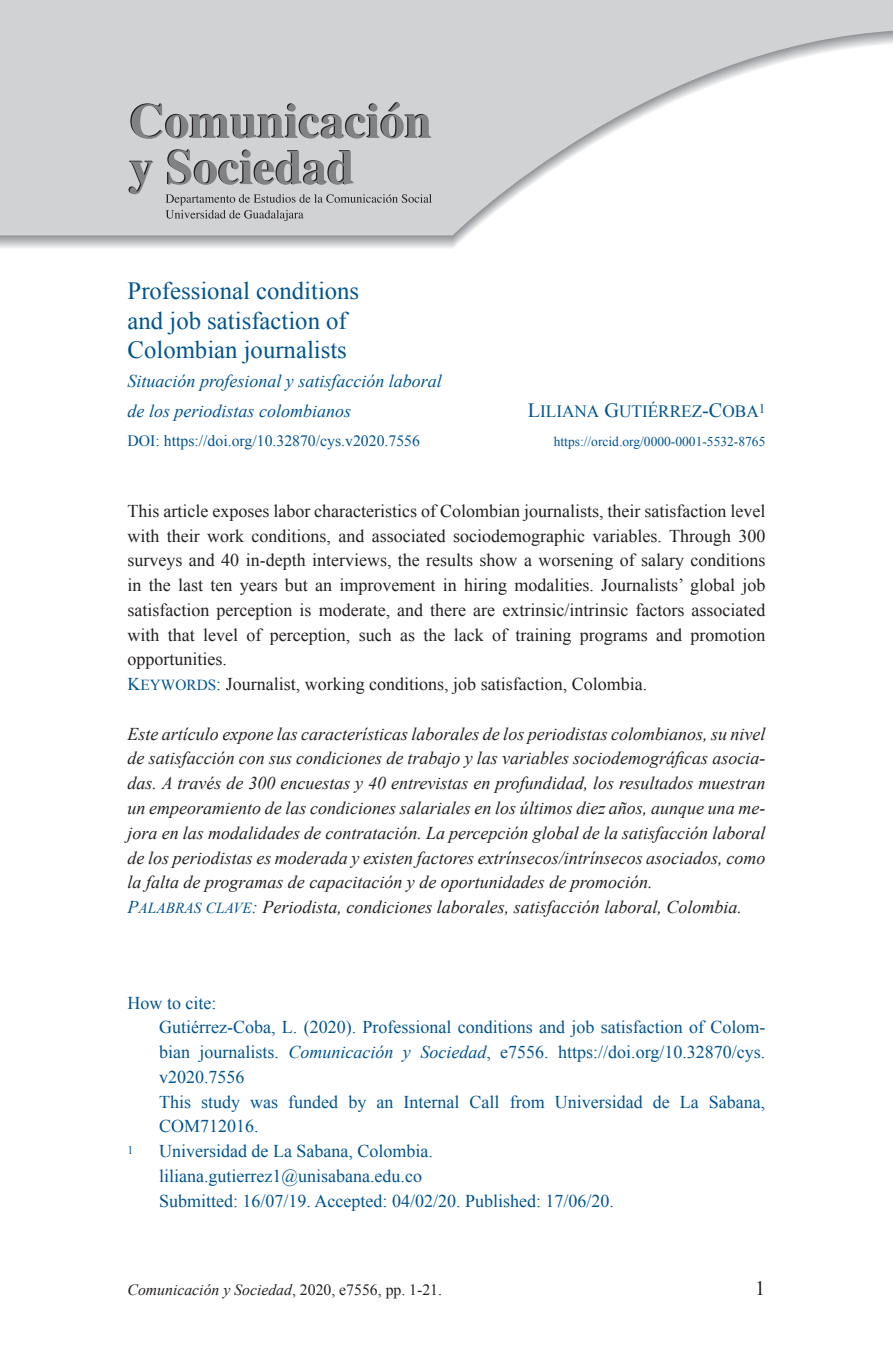
<style>
.page{position:relative;width:893px;height:1372px;background:#fff}
.page>*{position:absolute;margin:0;border:0;box-sizing:border-box;transform-origin:0 0}
.t1{font:24.75px/29.2px "Times New Roman";color:#00548e}
.t2{font:20.25px "Times New Roman";color:#231f20}
.t3{font:italic 18px/24.8px "Times New Roman";color:#231f20}
.t4{font:18px/24.8px "Times New Roman";color:#231f20}
.t5{font:18px/24.8px "Times New Roman";color:#00548e}
.t6{font:italic 18px/29.2px "Times New Roman";color:#00548e}
.t7{font:17.32px "Times New Roman PSMT SC850";color:#00548e}
.t8{font:15.75px "Times New Roman";color:#00548e}
.t9{font:italic 15.75px "Times New Roman";color:#231f20}
.t10{font:13.5px "Times New Roman";color:#00548e}
.t11{font:11.7px "Times New Roman";color:#00548e}
.s1{font-size:20.25px}
.s2{font-family:"Times New Roman PSMT SC850";color:#00548e}
.s3{font-family:"Times New Roman PSMT SC850";font-size:15.3px;color:#00548e}
.s4{font-family:"Times New Roman PS Italic MT SC850";font-style:normal;color:#00548e}
.s5{font-family:"Times New Roman PS Italic MT SC850";font-style:normal;font-size:15.3px;color:#00548e}
.s6{font-style:italic}
.s7{font-style:normal}
</style>
<div class="page">
<svg style="left:0;top:0;width:893px;height:235px;fill:#d1d2d4"></svg>
<svg style="left:130px;top:102px;width:301px;height:37px;background:#a9aaac"></svg>
<svg style="left:128px;top:161px;width:25px;height:33px"></svg>
<svg style="left:167px;top:149px;width:187px;height:36px;background:#a5a6a8"></svg>
<svg style="left:166px;top:194px;width:266px;height:27px;background:#bcbcbe"></svg>
<h1 class="t1" style="left:128px;top:276px;width:233px">Professional conditions and job satisfaction of<br>Colombian journalists</h1>
<p class="t6" style="left:128px;top:366px;width:316px">Situación profesional y satisfacción laboral de los periodistas colombianos</p>
<p class="t8" style="left:128px;top:430px;width:294px">DOI: https://doi.org/10.32870/cys.v2020.7556</p>
<p class="t7" style="left:528px;top:399px;width:239px"><span class="s1">L</span>ILIANA <span class="s1">G</span>UTIÉRREZ<span class="s1">-C</span>OBA<sup>1</sup></p>
<p class="t10" style="left:554px;top:432px;width:213px">https://orcid.org/0000-0001-5532-8765</p>
<p class="t4" style="left:128px;top:498px;width:639px">This article exposes labor characteristics of Colombian journalists, their satisfaction level with their work conditions, and associated sociodemographic variables. Through 300 surveys and 40 in-depth interviews, the results show a worsening of salary conditions in the last ten years but an improvement in hiring modalities. Journalists’ global job satisfaction perception is moderate, and there are extrinsic/intrinsic factors associated with that level of perception, such as the lack of training programs and promotion opportunities.<br><span class="s2">K</span><span class="s3">EYWORDS</span><span class="s2">:</span> Journalist, working conditions, job satisfaction, Colombia.</p>
<p class="t3" style="left:128px;top:720px;width:639px">Este artículo expone las características laborales de los periodistas colombianos, su nivel de satisfacción con sus condiciones de trabajo y las variables sociodemográficas asocia&shy;das. A través de 300 encuestas y 40 entrevistas en profundidad, los resultados muestran un empeoramiento de las condiciones salariales en los últimos diez años, aunque una me&shy;jora en las modalidades de contratación. La percepción global de la satisfacción laboral de los periodistas es moderada y existen factores extrínsecos/intrínsecos asociados, como la falta de programas de capacitación y de oportunidades de promoción.<br><span class="s4">P</span><span class="s5">ALABRAS CLAVE</span><span class="s4">:</span> Periodista, condiciones laborales, satisfacción laboral, Colombia.</p>
<p class="t5" style="left:159px;top:989px;width:608px;text-indent:-32px">How to cite:<br>Gutiérrez-Coba, L. (2020). Professional conditions and job satisfaction of Colom&shy;bian journalists. <span class="s6">Comunicación y Sociedad</span>, e7556. https://doi.org/10.32870/cys. v2020.7556<br>This study was funded by an Internal Call from Universidad de La Sabana, COM712016.</p>
<p class="t11" style="left:128px;top:1142px;width:7px">1</p>
<p class="t5" style="left:159px;top:1138px;width:457px">Universidad de La Sabana, Colombia. liliana.gutierrez1@unisabana.edu.co<br>Submitted: 16/07/19. Accepted: 04/02/20. Published: 17/06/20.</p>
<p class="t9" style="left:128px;top:1278px;width:316px">Comunicación y Sociedad<span class="s7">, 2020, e7556, pp. 1-21.</span></p>
<p class="t2" style="left:755px;top:1273px;width:12px">1</p>
</div>
